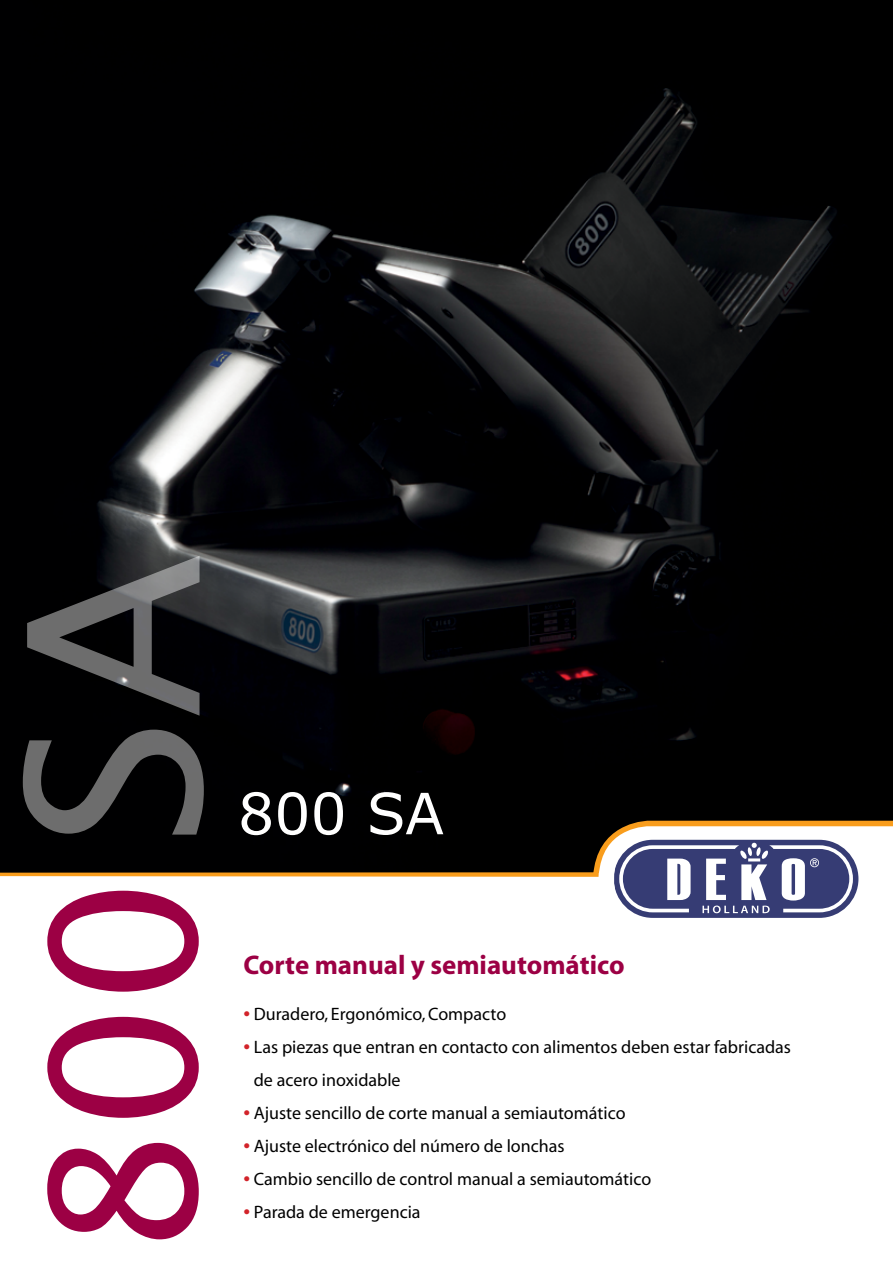
<style>
.page{position:relative;width:893px;height:1263px;background:#fff}
.page>*{position:absolute;margin:0;border:0;box-sizing:border-box;transform-origin:0 0}
.t1{font:199.5px "Lucida Sans";color:#9c0044}
.t2{font:56.85px "Verdana";color:#fff}
.t3{font:700 27px "Myriad";color:#9c0044}
.t4{font:18px/33px "Myriad";color:#000}
.s1{font-size:238.5px;color:#fff}
.s2{font-size:24px;color:#d2232a}
</style>
<div class="page">
<img style="left:0;top:0;width:893px;height:818px">
<svg style="left:0;top:818px;width:893px;height:100px"></svg>
<div style="left:613px;top:835px;width:262px;height:90px;border:1px solid #fff;border-radius:42px"></div>
<h1 class="t1" style="left:10px;top:1256px;width:705px;rotate:-90deg">800 <span class="s1">SA</span></h1>
<h2 class="t2" style="left:238px;top:774px;width:207px">800 SA</h2>
<h3 class="t3" style="left:243px;top:951px;width:383px">Corte manual y semiautomático</h3>
<p class="t4" style="left:243px;top:999px;width:264px"><span class="s2">•</span> Duradero, Ergonómico, Compacto</p>
<p class="t4" style="left:254px;top:1032px;width:539px;text-indent:-10px"><span class="s2">•</span> Las piezas que entran en contacto con alimentos deben estar fabricadas de acero inoxidable</p>
<p class="t4" style="left:243px;top:1098px;width:384px"><span class="s2">•</span> Ajuste sencillo de corte manual a semiautomático</p>
<p class="t4" style="left:243px;top:1131px;width:323px"><span class="s2">•</span> Ajuste electrónico del número de lonchas</p>
<p class="t4" style="left:243px;top:1164px;width:409px"><span class="s2">•</span> Cambio sencillo de control manual a semiautomático</p>
<p class="t4" style="left:243px;top:1197px;width:179px"><span class="s2">•</span> Parada de emergencia</p>
</div>
